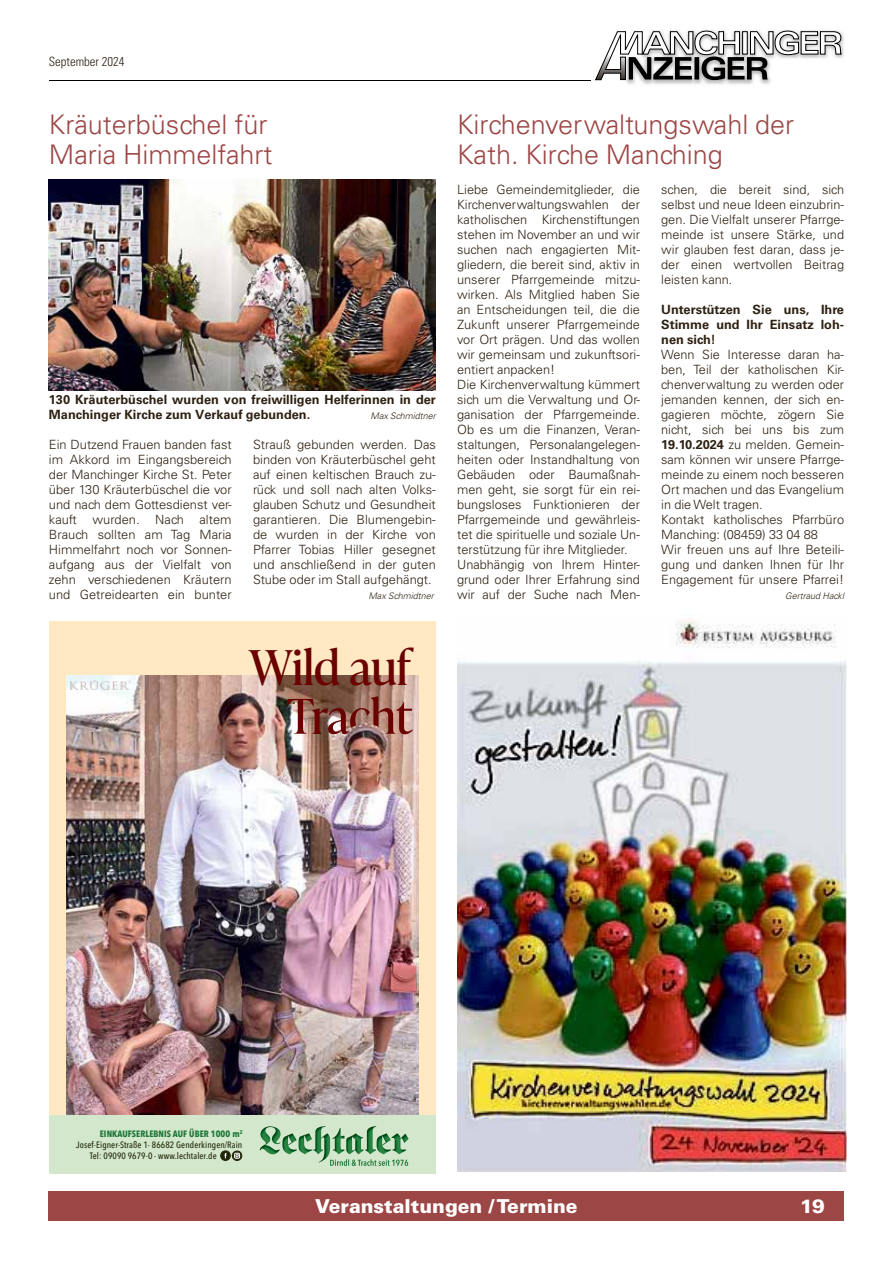
<style>
.page{position:relative;width:893px;height:1263px;background:#fff}
.page>*{position:absolute;margin:0;border:0;box-sizing:border-box;transform-origin:0 0}
.t1{font:47.85px/48.6px "Ivy Presto Headline";color:#690200;text-align:center}
.t2{font:300 27px/30px "Univers LT Std";color:#9c4645}
.t3{font:900 19.2px "Univers LT Std";color:#fff}
.t4{font:300 12.75px/15px "Univers LT Std";color:#2e2113;text-align:justify}
.t5{font:700 12.75px/15px "Univers LT Std";color:#2e2113}
.t6{font:300 condensed 12.75px "Univers LT Std";color:#2e2113}
.t7{font:500 9.15px "Avenir Next Condensed";letter-spacing:.01em;color:#222507}
.t8{font:700 9.15px "Avenir Next Condensed";letter-spacing:.01em;color:#1c7537}
.t9{font:italic 300 9px "Univers LT Std";color:#2e2113}
.s1{font-weight:700}
</style>
<div class="page">
<div style="left:49px;top:1191px;width:795px;height:29px;background:#9c4645"></div>
<img style="left:626px;top:30px;width:218px;height:55px">
<hr style="left:49px;top:80px;width:540px;height:1px;background:#000">
<svg style="left:589px;top:31px;width:253px;height:50px"></svg>
<img style="left:49px;top:179px;width:387px;height:211px">
<img style="left:457px;top:620px;width:390px;height:551px">
<div style="left:49px;top:621px;width:387px;height:494px;background:#ffe8c2"></div>
<img style="left:66px;top:676px;width:352px;height:439px">
<img style="left:69px;top:680px;width:62px;height:9px">
<img style="left:66px;top:690px;width:350px;height:425px">
<img style="left:287px;top:699px;width:27px;height:35px">
<img style="left:328px;top:708px;width:42px;height:26px">
<img style="left:371px;top:696px;width:24px;height:38px">
<img style="left:397px;top:702px;width:16px;height:32px">
<div style="left:49px;top:1115px;width:387px;height:59px;background:#d2e7cb"></div>
<svg style="left:330px;top:1159px;width:78px;height:7px"></svg>
<img style="left:260px;top:1126px;width:21px;height:28px">
<img style="left:282px;top:1133px;width:15px;height:21px">
<img style="left:299px;top:1133px;width:13px;height:21px">
<img style="left:313px;top:1126px;width:17px;height:37px">
<img style="left:332px;top:1128px;width:12px;height:26px">
<img style="left:346px;top:1133px;width:18px;height:21px">
<img style="left:377px;top:1133px;width:32px;height:21px">
<img style="left:365px;top:1126px;width:11px;height:28px">
<svg style="left:221px;top:1151px;width:21px;height:9px"></svg>
<p class="t6" style="left:49px;top:53px;width:77px">September 2024</p>
<h2 class="t2" style="left:49px;top:110px;width:225px">Kräuterbüschel für<br>Maria Himmelfahrt</h2>
<p class="t5" style="left:49px;top:392px;width:388px">130 Kräuterbüschel wurden von freiwilligen Helferinnen in der<br>Manchinger Kirche zum Verkauf gebunden.</p>
<p class="t9" style="left:371px;top:411px;width:67px">Max Schmidtner</p>
<p class="t4" style="left:49px;top:437px;width:184px">Ein Dutzend Frauen banden fast im Akkord im Eingangsbereich der Manchinger Kirche St. Peter über 130 Kräuterbüschel die vor und nach dem Gottesdienst ver&shy;kauft wurden. Nach altem Brauch sollten am Tag Maria Himmelfahrt noch vor Sonnen&shy;aufgang aus der Vielfalt von zehn verschiedenen Kräutern und Getreidearten ein bunter</p>
<p class="t4" style="left:253px;top:437px;width:184px">Strauß gebunden werden. Das binden von Kräuterbüschel geht auf einen keltischen Brauch zu&shy;rück und soll nach alten Volks&shy;glauben Schutz und Gesundheit garantieren. Die Blumengebin&shy;de wurden in der Kirche von Pfarrer Tobias Hiller gesegnet und anschließend in der guten Stube oder im Stall aufgehängt.</p>
<p class="t9" style="left:368px;top:591px;width:67px">Max Schmidtner</p>
<h1 class="t1" style="left:249px;top:641px;width:163px">Wild auf r</h1>
<h2 class="t2" style="left:457px;top:110px;width:339px">Kirchenverwaltungswahl der<br>Kath. Kirche Manching</h2>
<p class="t4" style="left:457px;top:182px;width:184px;text-align:left">Liebe Gemeindemitglieder, die<br>Kirchenverwaltungswahlen der katholischen Kirchenstiftungen stehen im November an und wir suchen nach engagierten Mit&shy;gliedern, die bereit sind, aktiv in unserer Pfarrgemeinde mitzu&shy;wirken. Als Mitglied haben Sie an Entscheidungen teil, die die<br>Zukunft unserer Pfarrgemeinde vor Ort prägen. Und das wollen wir gemeinsam und zukunftsori&shy;entiert anpacken!<br>Die Kirchenverwaltung kümmert sich um die Verwaltung und Or&shy;ganisation der Pfarrgemeinde.<br>Ob es um die Finanzen, Veran&shy;staltungen, Personalangelegen&shy;heiten oder Instandhaltung von<br>Gebäuden oder Baumaßnah&shy;men geht, sie sorgt für ein rei&shy;bungsloses Funktionieren der<br>Pfarrgemeinde und gewährleis&shy;tet die spirituelle und soziale Un&shy;terstützung für ihre Mitglieder.<br>Unabhängig von Ihrem Hinter&shy;grund oder Ihrer Erfahrung sind wir auf der Suche nach Men-</p>
<p class="t4" style="left:661px;top:182px;width:184px">schen, die bereit sind, sich selbst und neue Ideen einzubrin&shy;gen. Die Vielfalt unserer Pfarrge&shy;meinde ist unsere Stärke, und wir glauben fest daran, dass je&shy;der einen wertvollen Beitrag leisten kann.</p>
<p class="t5" style="left:661px;top:302px;width:184px;text-align:justify">Unterstützen Sie uns, Ihre Stimme und Ihr Einsatz loh&shy;nen sich!</p>
<p class="t4" style="left:661px;top:347px;width:184px;text-align:left">Wenn Sie Interesse daran ha&shy;ben, Teil der katholischen Kir&shy;chenverwaltung zu werden oder jemanden kennen, der sich en&shy;gagieren möchte, zögern Sie nicht, sich bei uns bis zum<br><span class="s1">19.10.2024</span> zu melden. Gemein&shy;sam können wir unsere Pfarrge&shy;meinde zu einem noch besseren<br>Ort machen und das Evangelium in die Welt tragen.<br>Kontakt katholisches Pfarrbüro<br>Manching: (08459) 33 04 88<br>Wir freuen uns auf Ihre Beteili&shy;gung und danken Ihnen für Ihr<br>Engagement für unsere Pfarrei!</p>
<p class="t9" style="left:785px;top:591px;width:60px">Gertraud Hackl</p>
<p class="t8" style="left:100px;top:1128px;width:144px">EINKAUFSERLEBNIS AUF ÜBER 1000 m<sup>2</sup></p>
<p class="t7" style="left:76px;top:1139px;width:168px">Josef-Eigner-Straße 1· 86682 Genderkingen/Rain</p>
<p class="t7" style="left:90px;top:1150px;width:128px">Tel: 09090 9679-0 · www.lechtaler.de</p>
<h3 class="t3" style="left:315px;top:1193px;width:264px">Veranstaltungen / Termine</h3>
<h3 class="t3" style="left:800px;top:1193px;width:26px">19</h3>
</div>
